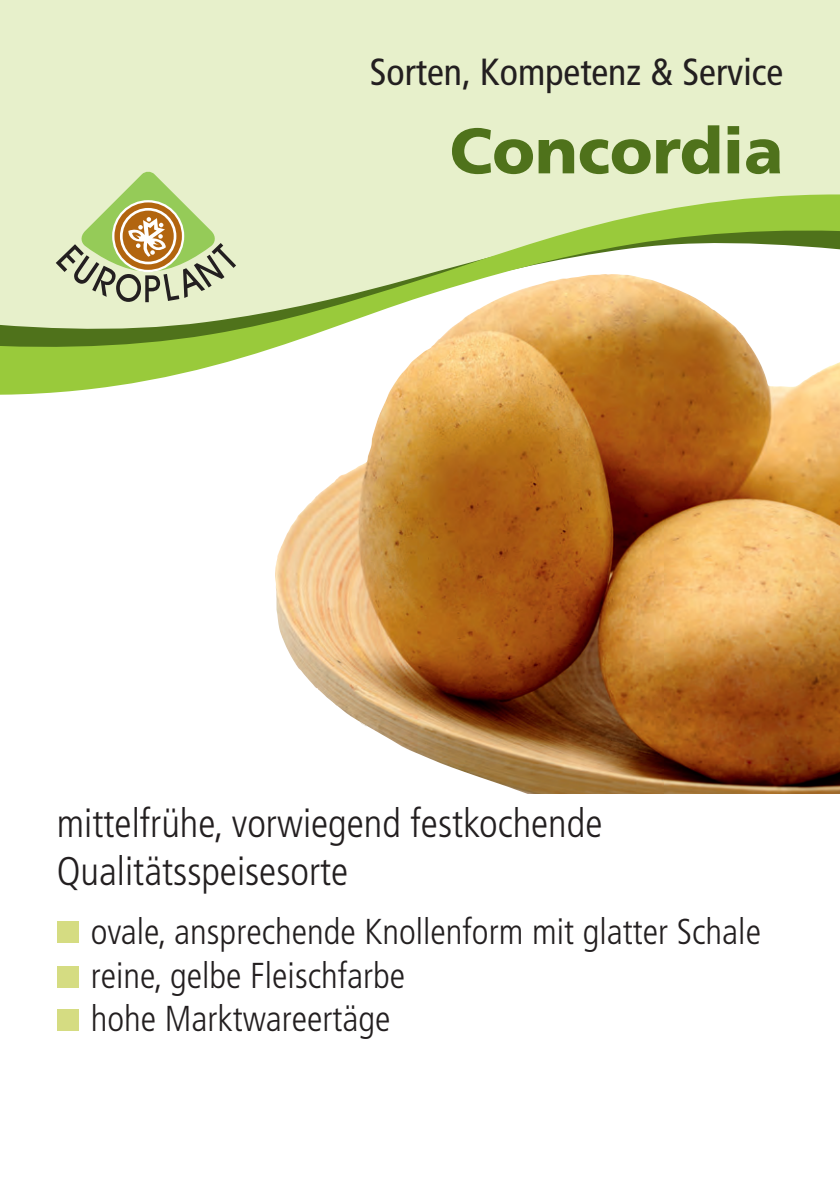
<style>
.page{position:relative;width:840px;height:1191px;background:#fff}
.page>*{position:absolute;margin:0;border:0;box-sizing:border-box;transform-origin:0 0}
.t1{font:900 64px "Frutiger";color:#4f721b}
.t2{font:300 condensed 40px/48px "Frutiger";color:#231f20}
.t3{font:condensed 37.8px "Frutiger";color:#231f20}
.t4{font:300 condensed 36px/43.2px "Frutiger";color:#231f20}
</style>
<div class="page">
<div style="left:0;top:0;width:839px;height:181px;background:#e7f0cb"></div>
<svg style="left:0;top:181px;width:839px;height:214px;background:#ccdfa2"></svg>
<svg style="left:56px;top:171px;width:180px;height:131px;background:#c5cb99"></svg>
<div style="left:57px;top:921px;width:21px;height:22px;background:#d5dc82"></div>
<div style="left:57px;top:966px;width:21px;height:22px;background:#d5dc82"></div>
<div style="left:57px;top:1009px;width:21px;height:22px;background:#d5dc82"></div>
<img style="left:274px;top:274px;width:565px;height:520px">
<img style="left:346px;top:712px;width:21px;height:15px">
<p class="t3" style="left:369px;top:50px;width:415px">Sorten, Kompetenz &amp; Service</p>
<h1 class="t1" style="left:449px;top:112px;width:335px">Concordia</h1>
<p class="t2" style="left:57px;top:799px;width:547px">mittelfrühe, vorwiegend festkochende<br>Qualitätsspeisesorte</p>
<p class="t4" style="left:91px;top:910px;width:671px">ovale, ansprechende Knollenform mit glatter Schale reine, gelbe Fleischfarbe<br>hohe Marktwareertäge</p>
</div>
